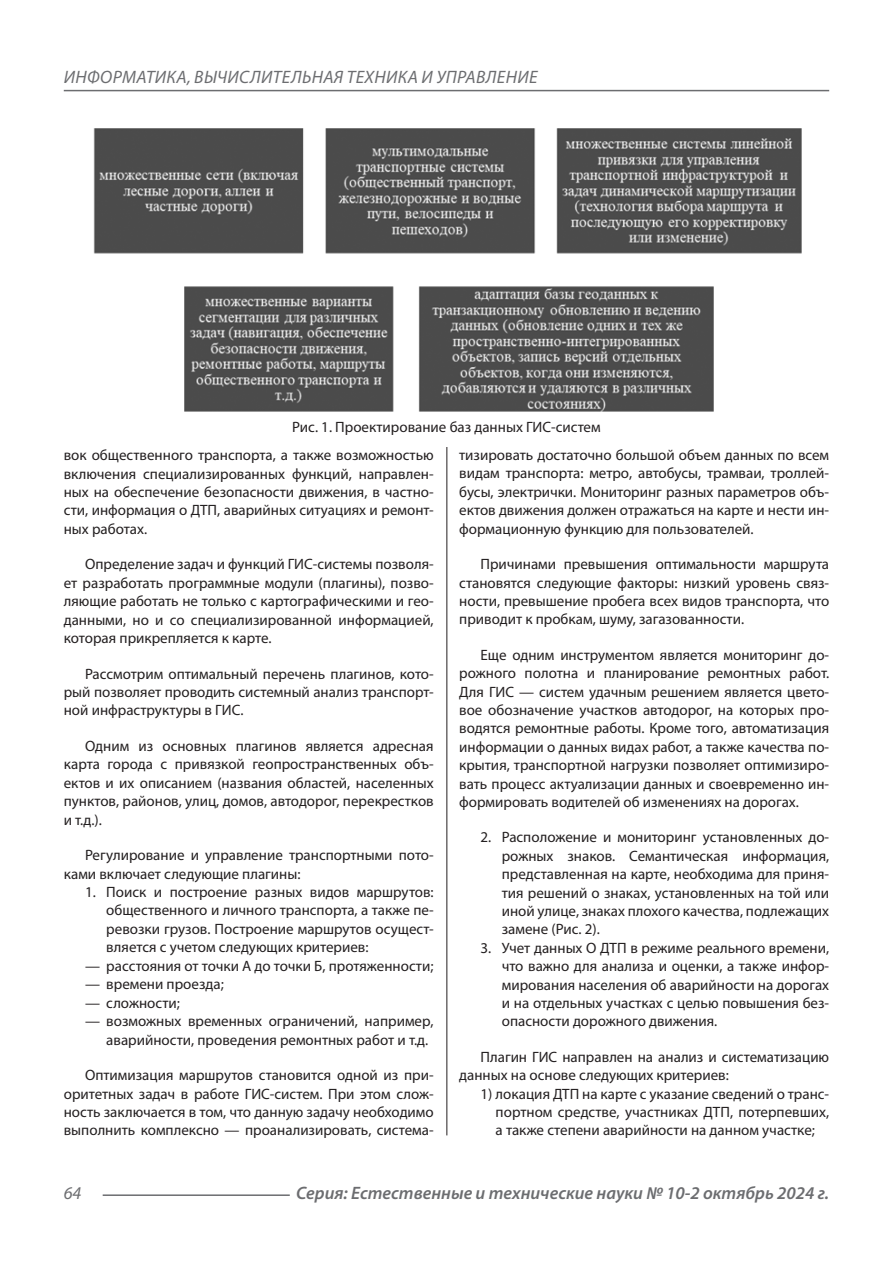
<style>
.page{position:relative;width:893px;height:1263px;background:#fff}
.page>*{position:absolute;margin:0;border:0;box-sizing:border-box;transform-origin:0 0}
.t1{font:italic 600 18px "Myriad Pro";color:#6c6d70}
.t2{font:italic 18px "Myriad Pro";letter-spacing:.02em;color:#6c6d70}
.Статья_текст{font:15px/18.5px "Myriad Pro";color:#231f20;text-align:justify}
</style>
<div class="page">
<hr style="left:446px;top:128px;width:1px;height:1007px;background:#231f20">
<hr style="left:103px;top:1194px;width:187px;height:2px;background:#6c6d70">
<hr style="left:64px;top:90px;width:765px;height:1px;background:#6c6d70">
<div style="left:442px;top:432px;width:11px;height:15px;background:#fff"></div>
<img style="left:93px;top:128px;width:709px;height:284px">
<p class="t2" style="left:64px;top:66px;width:475px">ИНФОРМАТИКА, ВЫЧИСЛИТЕЛЬНАЯ ТЕХНИКА И УПРАВЛЕНИЕ</p>
<p class="Статья_текст" style="left:292px;top:417px;width:310px">Рис. 1. Проектирование баз данных ГИС-систем</p>
<p class="Статья_текст" style="left:64px;top:446px;width:371px">вок общественного транспорта, а также возможностью включения специализированных функций, направлен&shy;ных на обеспечение безопасности движения, в частно&shy;сти, информация о ДТП, аварийных ситуациях и ремонт&shy;ных работах.</p>
<p class="Статья_текст" style="left:64px;top:555px;width:371px;text-indent:21px">Определение задач и функций ГИС-системы позволя&shy;ет разработать программные модули (плагины), позво&shy;ляющие работать не только с картографическими и гео&shy;данными, но и со специализированной информацией, которая прикрепляется к карте.</p>
<p class="Статья_текст" style="left:64px;top:664px;width:371px;text-indent:21px">Рассмотрим оптимальный перечень плагинов, кото&shy;рый позволяет проводить системный анализ транспорт&shy;ной инфраструктуры в ГИС.</p>
<p class="Статья_текст" style="left:64px;top:736px;width:371px;text-indent:21px">Одним из основных плагинов является адресная карта города с привязкой геопространственных объ&shy;ектов и их описанием (названия областей, населенных пунктов, районов, улиц, домов, автодорог, перекрестков и т.д.).</p>
<p class="Статья_текст" style="left:64px;top:846px;width:371px;text-indent:21px">Регулирование и управление транспортными пото&shy;ками включает следующие плагины:</p>
<p class="Статья_текст" style="left:106px;top:882px;width:329px;text-indent:-21px">1. Поиск и построение разных видов маршрутов: общественного и личного транспорта, а также пе&shy;ревозки грузов. Построение маршрутов осущест&shy;вляется с учетом следующих критериев:</p>
<p class="Статья_текст" style="left:85px;top:956px;width:350px">— расстояния от точки А до точки Б, протяженности;</p>
<p class="Статья_текст" style="left:85px;top:975px;width:140px">— времени проезда;</p>
<p class="Статья_текст" style="left:85px;top:993px;width:96px">— сложности;</p>
<p class="Статья_текст" style="left:106px;top:1012px;width:329px;text-indent:-21px">— возможных временных ограничений, например, аварийности, проведения ремонтных работ и т.д.</p>
<p class="Статья_текст" style="left:64px;top:1065px;width:371px;text-indent:21px">Оптимизация маршрутов становится одной из при&shy;оритетных задач в работе ГИС-систем. При этом слож&shy;ность заключается в том, что данную задачу необходимо выполнить комплексно — проанализировать, система-</p>
<p class="Статья_текст" style="left:459px;top:446px;width:371px">тизировать достаточно большой объем данных по всем видам транспорта: метро, автобусы, трамваи, троллей&shy;бусы, электрички. Мониторинг разных параметров объ&shy;ектов движения должен отражаться на карте и нести ин&shy;формационную функцию для пользователей.</p>
<p class="Статья_текст" style="left:459px;top:555px;width:371px;text-indent:21px">Причинами превышения оптимальности маршрута становятся следующие факторы: низкий уровень связ&shy;ности, превышение пробега всех видов транспорта, что приводит к пробкам, шуму, загазованности.</p>
<p class="Статья_текст" style="left:459px;top:645px;width:371px;text-indent:21px">Еще одним инструментом является мониторинг до&shy;рожного полотна и планирование ремонтных работ.<br>Для ГИС — систем удачным решением является цвето&shy;вое обозначение участков автодорог, на которых про&shy;водятся ремонтные работы. Кроме того, автоматизация информации о данных видах работ, а также качества по&shy;крытия, транспортной нагрузки позволяет оптимизиро&shy;вать процесс актуализации данных и своевременно ин&shy;формировать водителей об изменениях на дорогах.</p>
<p class="Статья_текст" style="left:502px;top:828px;width:329px;text-indent:-21px">2. Расположение и мониторинг установленных до&shy;рожных знаков. Семантическая информация, представленная на карте, необходима для приня&shy;тия решений о знаках, установленных на той или иной улице, знаках плохого качества, подлежащих замене (Рис. 2).</p>
<p class="Статья_текст" style="left:502px;top:938px;width:329px;text-indent:-21px">3. Учет данных О ДТП в режиме реального времени, что важно для анализа и оценки, а также инфор&shy;мирования населения об аварийности на дорогах и на отдельных участках с целью повышения без&shy;опасности дорожного движения.</p>
<p class="Статья_текст" style="left:459px;top:1047px;width:371px;text-indent:21px">Плагин ГИС направлен на анализ и систематизацию данных на основе следующих критериев:</p>
<p class="Статья_текст" style="left:496px;top:1084px;width:335px;text-indent:-15px">1) локация ДТП на карте с указание сведений о транс&shy;портном средстве, участниках ДТП, потерпевших, а также степени аварийности на данном участке;</p>
<p class="t2" style="left:64px;top:1182px;width:19px">64</p>
<p class="t1" style="left:296px;top:1182px;width:535px">Серия: Естественные и технические науки № 10-2 октябрь 2024 г.</p>
</div>
